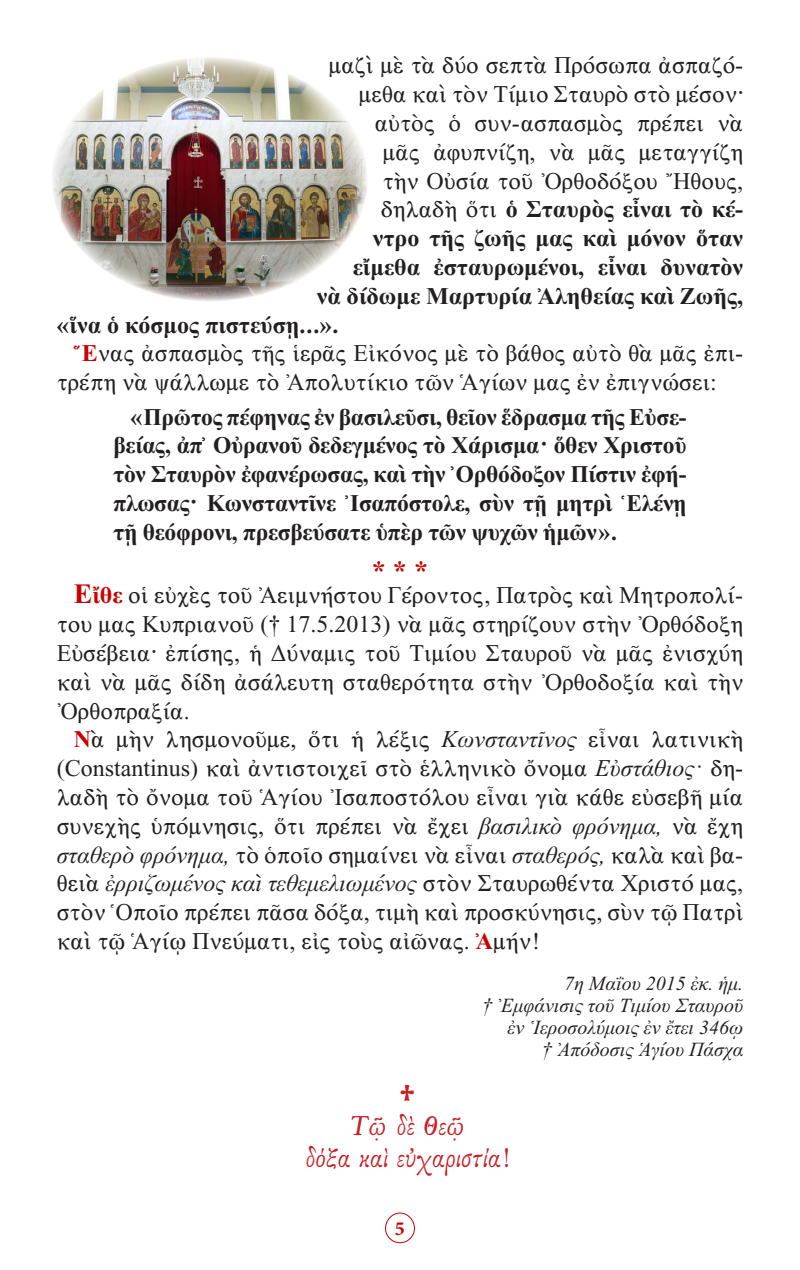
<style>
.page{position:relative;width:800px;height:1270px;background:#fff}
.page>*{position:absolute;margin:0;border:0;box-sizing:border-box;transform-origin:0 0}
.t1{font:28px "GFS Baskerville";color:#c72026}
.Asteriskoi{font:28px "CTOS New Times Bold Test 1";color:#c80000}
.t2{font:24px/28.8px "CTOS New Times Roman Test 1";color:#231f20;text-align:justify}
.t3{font:24px/28.8px "CTOS New Times Bold Test 1";color:#231f20;text-align:justify}
.t4{font:24px "Byz Eikones Pan Normal";color:#c72026}
.t5{font:20px "CTOS New Times Italic Test 1";color:#231f20}
.t6{font:700 20px "Minion Pro";color:#c80000}
.s1{font-family:"CTOS New Times Roman Test 1"}
.s2{font-family:"CTOS New Times Bold Test 1";color:#c80000}
.s3{font-family:"CTOS New Times Bold Test 1";font-size:28px;color:#c80000}
.s4{font-family:"CTOS New Times Italic Test 1"}
</style>
<div class="page">
<div style="left:385px;top:1213px;width:30px;height:30px;border:1px solid #c80000;border-radius:50%"></div>
<img style="left:52px;top:57px;width:315px;height:244px">
<p class="t2" style="left:329px;top:51px;width:416px">μαζὶ μὲ τὰ δύο σεπτὰ Πρόσωπα ἀσπαζό-</p>
<p class="t2" style="left:359px;top:80px;width:386px">μεθα καὶ τὸν Τίμιο Σταυρὸ στὸ μέσον·</p>
<p class="t2" style="left:375px;top:109px;width:370px">αὐτὸς ὁ συν-ασπασμὸς πρέπει νὰ</p>
<p class="t2" style="left:383px;top:137px;width:362px">μᾶς ἀφυπνίζη, νὰ μᾶς μεταγγίζη</p>
<p class="t2" style="left:383px;top:166px;width:362px">τὴν Οὐσία τοῦ Ὀρθοδόξου Ἤθους,</p>
<p class="t3" style="left:381px;top:195px;width:364px"><span class="s1">δηλαδὴ ὅτι</span> ὁ Σταυρὸς εἶναι τὸ κέ-</p>
<p class="t3" style="left:373px;top:224px;width:372px">ντρο τῆς ζωῆς μας καὶ μόνον ὅταν</p>
<p class="t3" style="left:353px;top:253px;width:392px">εἴμεθα ἐσταυρωμένοι, εἶναι δυνατὸν</p>
<p class="t3" style="left:317px;top:281px;width:428px">νὰ δίδωμε Μαρτυρία Ἀληθείας καὶ Ζωῆς,</p>
<p class="t3" style="left:57px;top:310px;width:283px">«ἵνα ὁ κόσμος πιστεύσῃ...».</p>
<p class="t2" style="left:57px;top:339px;width:688px;text-indent:17px"><span class="s2">Ἕ</span>νας ἀσπασμὸς τῆς ἱερᾶς Εἰκόνος μὲ τὸ βάθος αὐτὸ θὰ μᾶς ἐπι&shy;τρέπη νὰ ψάλλωμε τὸ Ἀπολυτίκιο τῶν Ἁγίων μας ἐν ἐπιγνώσει:</p>
<p class="t3" style="left:113px;top:402px;width:575px;text-indent:17px">«Πρῶτος πέφηνας ἐν βασιλεῦσι, θεῖον ἕδρασμα τῆς Εὐσε&shy;βείας, ἀπ᾿ Οὐρανοῦ δεδεγμένος τὸ Χάρισμα· ὅθεν Χριστοῦ τὸν Σταυρὸν ἐφανέρωσας, καὶ τὴν Ὀρθόδοξον Πίστιν ἐφή&shy;πλωσας· Κωνσταντῖνε Ἰσαπόστολε, σὺν τῇ μητρὶ Ἑλένῃ τῇ θεόφρονι, πρεσβεύσατε ὑπὲρ τῶν ψυχῶν ἡμῶν».</p>
<p class="Asteriskoi" style="left:372px;top:555px;width:57px">* * *</p>
<p class="t2" style="left:57px;top:581px;width:688px;text-indent:17px"><span class="s3">Ε</span><span class="s2">ἴθε</span> οἱ εὐχὲς τοῦ Ἀειμνήστου Γέροντος, Πατρὸς καὶ Μητροπολί&shy;του μας Κυπριανοῦ († 17.5.2013) νὰ μᾶς στηρίζουν στὴν Ὀρθόδοξη Εὐσέβεια· ἐπίσης, ἡ Δύναμις τοῦ Τιμίου Σταυροῦ νὰ μᾶς ἐνισχύη καὶ νὰ μᾶς δίδη ἀσάλευτη σταθερότητα στὴν Ὀρθοδοξία καὶ τὴν Ὀρθοπραξία.</p>
<p class="t2" style="left:57px;top:725px;width:688px;text-indent:17px"><span class="s2">Ν</span>ὰ μὴν λησμονοῦμε, ὅτι ἡ λέξις <span class="s4">Κωνσταντῖνος</span> εἶναι λατινικὴ (Constantinus) καὶ ἀντιστοιχεῖ στὸ ἑλληνικὸ ὄνομα <span class="s4">Εὐστάθιος·</span> δη&shy;λαδὴ τὸ ὄνομα τοῦ Ἁγίου Ἰσαποστόλου εἶναι γιὰ κάθε εὐσεβῆ μία συνεχὴς ὑπόμνησις, ὅτι πρέπει νὰ ἔχει <span class="s4">βασιλικὸ φρόνημα,</span> νὰ ἔχη <span class="s4">σταθερὸ φρόνημα,</span> τὸ ὁποῖο σημαίνει νὰ εἶναι <span class="s4">σταθερός,</span> καλὰ καὶ βα&shy;θειὰ <span class="s4">ἐρριζωμένος καὶ τεθεμελιωμένος</span> στὸν Σταυρωθέντα Χριστό μας, στὸν Ὁποῖο πρέπει πᾶσα δόξα, τιμὴ καὶ προσκύνησις, σὺν τῷ Πατρὶ καὶ τῷ Ἁγίῳ Πνεύματι, εἰς τοὺς αἰῶνας. <span class="s2">Ἀ</span>μήν!</p>
<p class="t5" style="left:564px;top:973px;width:181px">7η Μαΐου 2015 ἐκ. ἡμ.</p>
<p class="t5" style="left:482px;top:995px;width:263px">† Ἐμφάνισις τοῦ Τιμίου Σταυροῦ</p>
<p class="t5" style="left:508px;top:1017px;width:237px">ἐν Ἱεροσολύμοις ἐν ἔτει 346ῳ</p>
<p class="t5" style="left:542px;top:1039px;width:203px">† Ἀπόδοσις Ἁγίου Πάσχα</p>
<p class="t4" style="left:401px;top:1077px;width:17px">+</p>
<p class="t1" style="left:350px;top:1111px;width:118px">Τῷ δὲ Θεῷ</p>
<p class="t1" style="left:306px;top:1143px;width:207px">δόξα καὶ εὐχαριστία!</p>
<p class="t6" style="left:395px;top:1214px;width:11px">5</p>
</div>
